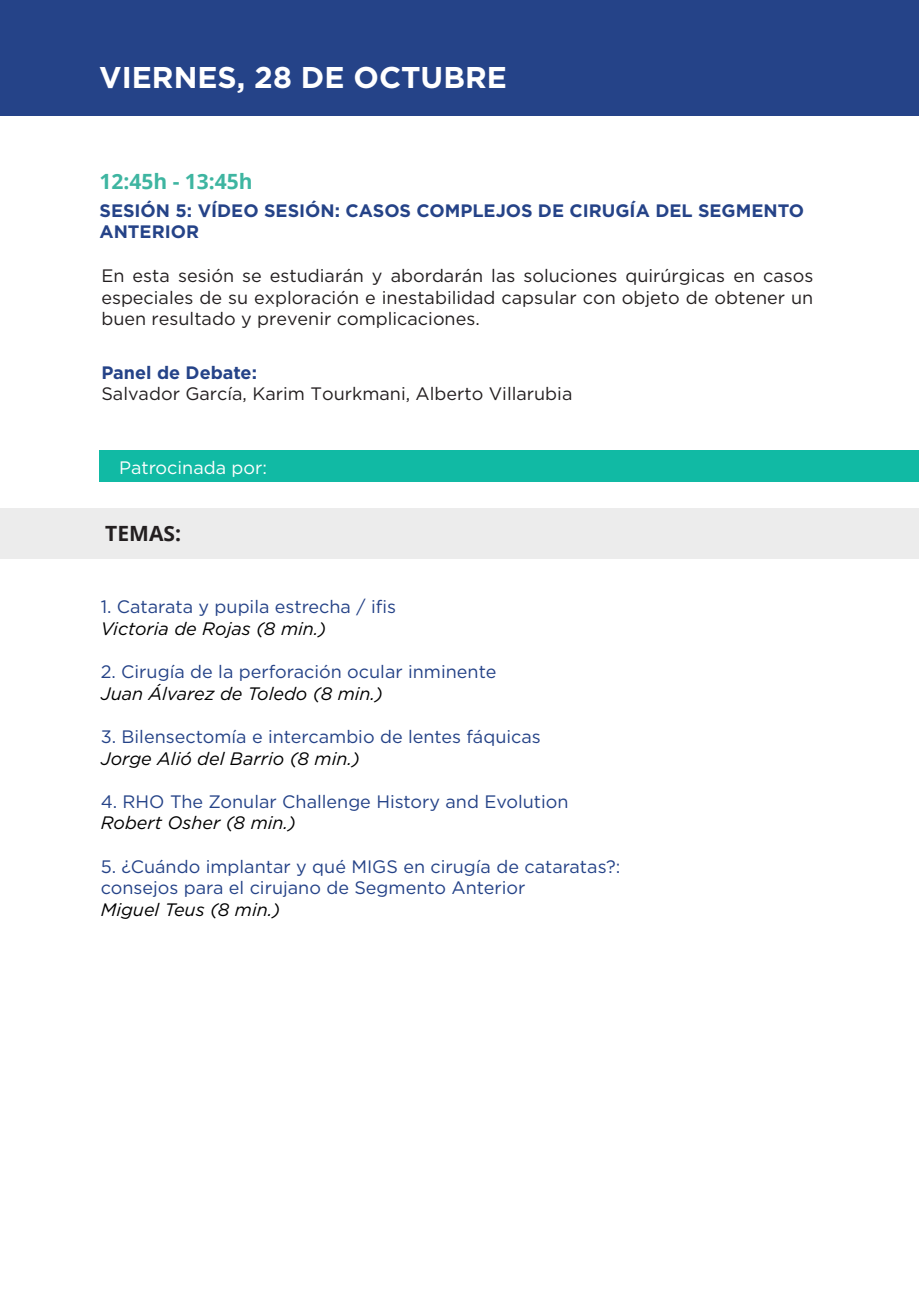
<style>
.page{position:relative;width:919px;height:1289px;background:#fff}
.page>*{position:absolute;margin:0;border:0;box-sizing:border-box;transform-origin:0 0}
.t1{font:700 30px "Gotham";color:#fff}
.t2{font:700 21px "Open Sans";color:#3eb5a1}
.t3{font:700 21px "Open Sans";color:#231f20}
.t4{font:18px/21.6px "Gotham";color:#254388}
.t5{font:18px/21.6px "Gotham";color:#231f20;text-align:justify}
.t6{font:italic 18px "Gotham";color:#000001}
.t7{font:700 18px/21.6px "Gotham";color:#254388}
.t8{font:18px "Gotham";color:#fff}
</style>
<div class="page">
<div style="left:0;top:508px;width:918px;height:50px;background:#ececec"></div>
<div style="left:100px;top:450px;width:818px;height:32px;background:#11baa4"></div>
<div style="left:0;top:0;width:918px;height:116px;background:#254388"></div>
<h1 class="t1" style="left:99px;top:57px;width:409px">VIERNES, 28 DE OCTUBRE</h1>
<p class="t2" style="left:99px;top:167px;width:155px">12:45h - 13:45h</p>
<p class="t7" style="left:99px;top:199px;width:706px">SESIÓN 5: VÍDEO SESIÓN: CASOS COMPLEJOS DE CIRUGÍA DEL SEGMENTO<br>ANTERIOR</p>
<p class="t5" style="left:101px;top:265px;width:713px">En esta sesión se estudiarán y abordarán las soluciones quirúrgicas en casos especiales de su exploración e inestabilidad capsular con objeto de obtener un buen resultado y prevenir complicaciones.</p>
<p class="t7" style="left:101px;top:362px;width:157px">Panel de Debate:</p>
<p class="t5" style="left:101px;top:382px;width:472px">Salvador García, Karim Tourkmani, Alberto Villarubia</p>
<p class="t8" style="left:119px;top:456px;width:149px">Patrocinada por:</p>
<p class="t3" style="left:105px;top:519px;width:77px">TEMAS:</p>
<p class="t4" style="left:101px;top:596px;width:297px">1. Catarata y pupila estrecha / ifis</p>
<p class="t6" style="left:101px;top:617px;width:227px">Victoria de Rojas (8 min.)</p>
<p class="t4" style="left:101px;top:660px;width:397px">2. Cirugía de la perforación ocular inminente</p>
<p class="t6" style="left:101px;top:682px;width:284px">Juan Álvarez de Toledo (8 min.)</p>
<p class="t4" style="left:101px;top:725px;width:441px">3. Bilensectomía e intercambio de lentes fáquicas</p>
<p class="t6" style="left:101px;top:746px;width:261px">Jorge Alió del Barrio (8 min.)</p>
<p class="t4" style="left:101px;top:790px;width:469px">4. RHO The Zonular Challenge History and Evolution</p>
<p class="t6" style="left:101px;top:811px;width:197px">Robert Osher (8 min.)</p>
<p class="t4" style="left:101px;top:855px;width:521px">5. ¿Cuándo implantar y qué MIGS en cirugía de cataratas?: consejos para el cirujano de Segmento Anterior</p>
<p class="t6" style="left:101px;top:898px;width:181px">Miguel Teus (8 min.)</p>
</div>
